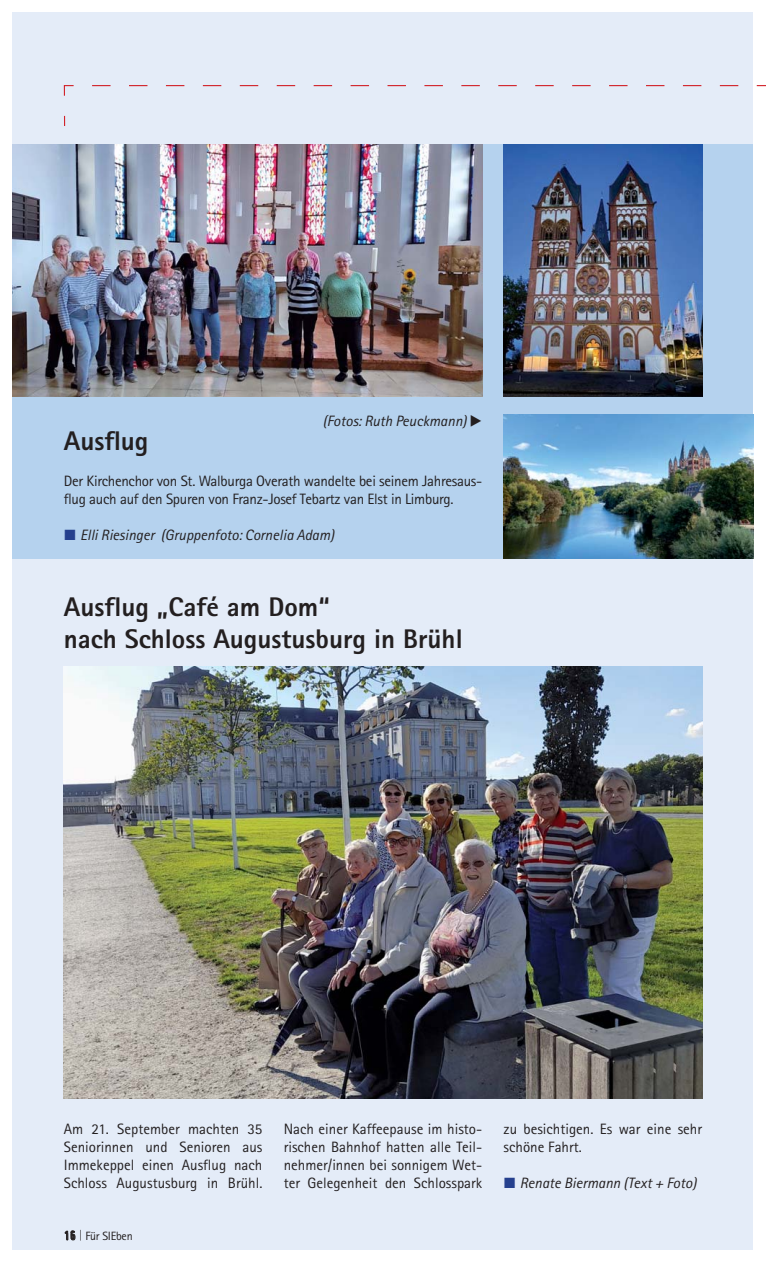
<style>
.page{position:relative;width:766px;height:1263px;background:#fff}
.page>*{position:absolute;margin:0;border:0;box-sizing:border-box;transform-origin:0 0}
.t1{font:800 27px/32.4px "Rotis Sans Serif";color:#231f20}
.t2{font:15px/18px "Rotis Sans Serif";color:#231f20;text-align:justify}
.t3{font:15px/18px "Rotis Sans Serif";letter-spacing:-.02em;color:#231f20}
.t4{font:italic 15px "Rotis Sans Serif";color:#231f20}
.t5{font:12px "Rotis Sans Serif";letter-spacing:-.02em;color:#231f20}
.s1{font-family:"European Pi Three";font-style:normal;color:#25408e}
.s2{font-family:"Confidential"}
.s3{font-weight:300}
</style>
<div class="page">
<div style="left:13px;top:13px;width:740px;height:1237px;background:#e4ecf8"></div>
<div style="left:13px;top:144px;width:740px;height:414px;background:#b5d2ee"></div>
<svg style="left:92px;top:85px;width:647px;height:1px"></svg>
<svg style="left:63px;top:85px;width:11px;height:11px"></svg>
<img style="left:13px;top:144px;width:469px;height:252px">
<img style="left:503px;top:144px;width:199px;height:252px">
<img style="left:503px;top:414px;width:250px;height:144px">
<img style="left:64px;top:666px;width:638px;height:432px">
<h1 class="t1" style="left:64px;top:427px;width:86px">Ausflug</h1>
<p class="t4" style="left:322px;top:415px;width:145px">(Fotos: Ruth Peuckmann)</p>
<p class="t3" style="left:64px;top:473px;width:420px">Der Kirchenchor von St. Walburga Overath wandelte bei seinem Jahresaus&shy;flug auch auf den Spuren von Franz-Josef Tebartz van Elst in Limburg.</p>
<p class="t4" style="left:64px;top:530px;width:272px"><span class="s1">-</span> Elli Riesinger (Gruppenfoto: Cornelia Adam)</p>
<h1 class="t1" style="left:64px;top:593px;width:400px">Ausflug „Café am Dom“<br>nach Schloss Augustusburg in Brühl</h1>
<p class="t2" style="left:64px;top:1121px;width:200px">Am 21. September machten 35<br>Seniorinnen und Senioren aus Immekeppel einen Ausflug nach Schloss Augustusburg in Brühl.</p>
<p class="t2" style="left:283px;top:1121px;width:200px">Nach einer Kaffeepause im histo&shy;rischen Bahnhof hatten alle Teil&shy;nehmer/innen bei sonnigem Wet&shy;ter Gelegenheit den Schlosspark</p>
<p class="t2" style="left:503px;top:1121px;width:200px">zu besichtigen. Es war eine sehr schöne Fahrt.</p>
<p class="t4" style="left:503px;top:1178px;width:194px"><span class="s1">-</span> Renate Biermann (Text + Foto)</p>
<p class="t5" style="left:64px;top:1232px;width:70px"><span class="s2">16</span> <span class="s3">|</span> Für SIEben</p>
</div>
